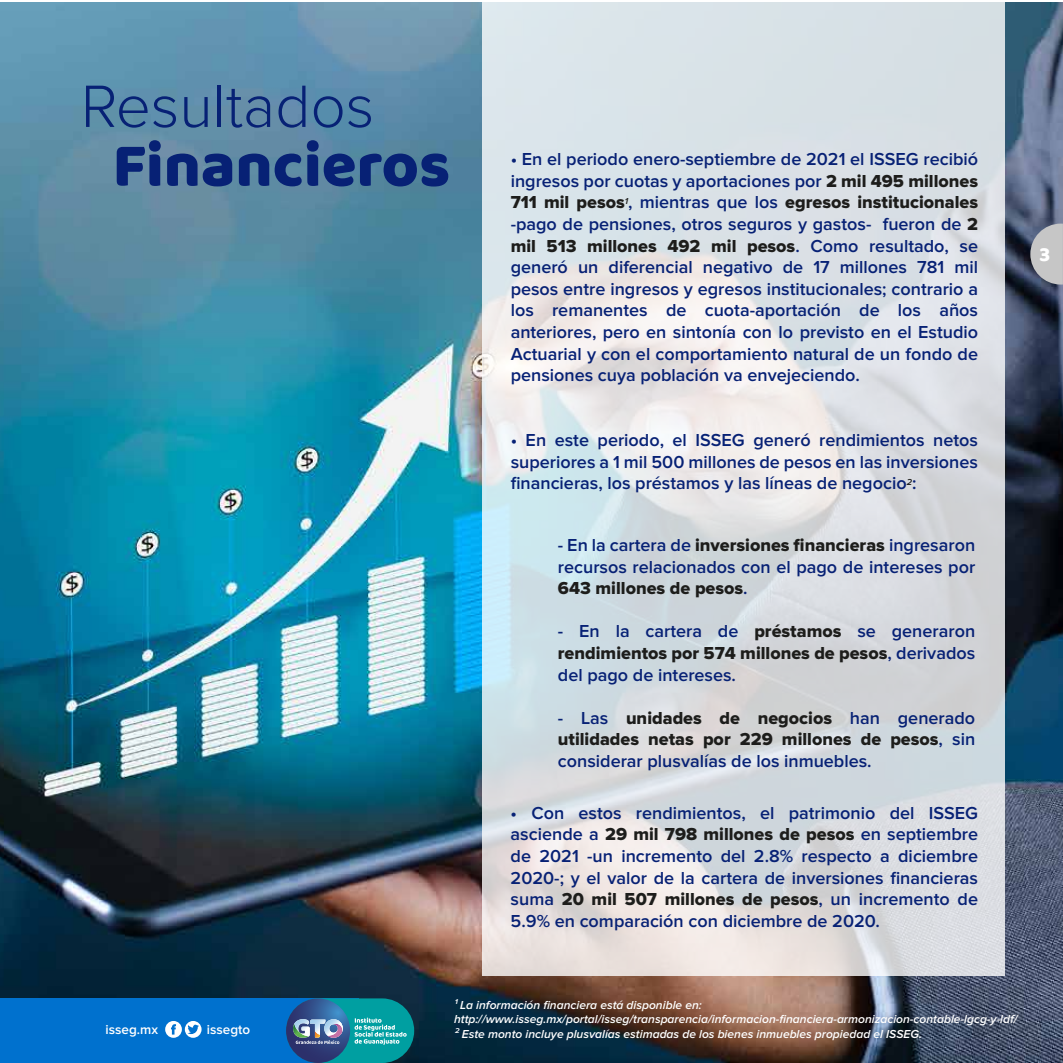
<style>
.page{position:relative;width:1063px;height:1063px;background:#fff}
.page>*{position:absolute;margin:0;border:0;box-sizing:border-box;transform-origin:0 0}
.t1{font:63.6px "Baloo";color:#072175}
.t2{font:300 61.8px "Proxima Nova";color:#072175}
.t3{font:20.7px "Baloo";color:#fff}
.t4{font:600 18px/21.6px "Proxima Nova";color:#072175}
.t5{font:18px/21.6px "Proxima Nova Extrabld";color:#1d1d1b}
.t6{font:600 13.5px "Proxima Nova";color:#fff}
.t7{font:italic 600 12px/14.4px "Proxima Nova";color:#fff}
.s1{font-family:"Proxima Nova Extrabld";font-weight:400;color:#1d1d1b}
.s2{font-family:"Proxima Nova";font-weight:600;color:#072175}
</style>
<div class="page">
<img style="left:0;top:2px;width:1063px;height:1061px">
<svg style="left:483px;top:2px;width:522px;height:974px;background:#dbdfe3"></svg>
<svg style="left:1030px;top:224px;width:33px;height:61px;background:#aaadb3"></svg>
<div style="left:0;top:998px;width:359px;height:65px;background:#0071ce"></div>
<div style="left:286px;top:998px;width:128px;height:65px;background:#009fa1;border-radius:32px"></div>
<svg style="left:286px;top:998px;width:121px;height:65px"></svg>
<svg style="left:185px;top:1021px;width:17px;height:17px"></svg>
<svg style="left:187px;top:1025px;width:12px;height:9px"></svg>
<div style="left:165px;top:1021px;width:17px;height:17px;background:#fff;border-radius:50%"></div>
<svg style="left:171px;top:1024px;width:5px;height:11px"></svg>
<h2 class="t2" style="left:81px;top:78px;width:295px">Resultados</h2>
<h1 class="t1" style="left:113px;top:126px;width:339px">Financieros</h1>
<p class="t4" style="left:511px;top:149px;width:469px">• En el periodo enero-septiembre de 2021 el ISSEG recibió ingresos por cuotas y aportaciones por <span class="s1">2 mil 495 millones</span></p>
<p class="t5" style="left:511px;top:192px;width:469px">711 mil pesos<sup>1</sup><span class="s2">, mientras que los</span> egresos institucionales</p>
<p class="t4" style="left:511px;top:214px;width:469px">-pago de pensiones, otros seguros y gastos- fueron de <span class="s1">2</span></p>
<p class="t5" style="left:511px;top:236px;width:469px">mil 513 millones 492 mil pesos<span class="s2">. Como resultado, se</span></p>
<p class="t4" style="left:511px;top:257px;width:469px;text-align:justify">generó un diferencial negativo de 17 millones 781 mil pesos entre ingresos y egresos institucionales; contrario a los remanentes de cuota-aportación de los años anteriores, pero en sintonía con lo previsto en el Estudio Actuarial y con el comportamiento natural de un fondo de pensiones cuya población va envejeciendo.</p>
<p class="t4" style="left:511px;top:430px;width:469px;text-align:justify">• En este periodo, el ISSEG generó rendimientos netos superiores a 1 mil 500 millones de pesos en las inversiones financieras, los préstamos y las líneas de negocio<sup>2</sup>:</p>
<p class="t4" style="left:558px;top:535px;width:419px">- En la cartera de <span class="s1">inversiones financieras</span> ingresaron recursos relacionados con el pago de intereses por</p>
<p class="t5" style="left:558px;top:578px;width:191px">643 millones de pesos<span class="s2">.</span></p>
<p class="t4" style="left:558px;top:621px;width:419px">- En la cartera de <span class="s1">préstamos</span> se generaron</p>
<p class="t5" style="left:558px;top:643px;width:419px">rendimientos por 574 millones de pesos<span class="s2">, derivados</span></p>
<p class="t4" style="left:558px;top:665px;width:180px">del pago de intereses.</p>
<p class="t5" style="left:558px;top:708px;width:419px"><span class="s2">- Las</span> unidades de negocios <span class="s2">han generado </span>utilidades netas por 229 millones de pesos<span class="s2">, sin</span></p>
<p class="t4" style="left:558px;top:751px;width:315px">considerar plusvalías de los inmuebles.</p>
<p class="t4" style="left:511px;top:803px;width:469px">• Con estos rendimientos, el patrimonio del ISSEG</p>
<p class="t5" style="left:511px;top:824px;width:469px"><span class="s2">asciende a</span> 29 mil 798 millones de pesos <span class="s2">en septiembre</span></p>
<p class="t4" style="left:511px;top:846px;width:469px">de 2021 -un incremento del 2.8% respecto a diciembre<br>2020-; y el valor de la cartera de inversiones financieras</p>
<p class="t5" style="left:511px;top:889px;width:469px"><span class="s2">suma</span> 20 mil 507 millones de pesos<span class="s2">, un incremento de</span></p>
<p class="t4" style="left:511px;top:911px;width:371px">5.9% en comparación con diciembre de 2020.</p>
<p class="t3" style="left:1040px;top:241px;width:12px">3</p>
<p class="t6" style="left:106px;top:1023px;width:54px">isseg.mx</p>
<p class="t6" style="left:207px;top:1023px;width:45px">issegto</p>
<p class="t7" style="left:454px;top:998px;width:565px">¹ La información financiera está disponible en: http://www.isseg.mx/portal/isseg/transparencia/informacion-financiera-armonizacion-contable-lgcg-y-ldf/<br>² Este monto incluye plusvalías estimadas de los bienes inmuebles propiedad el ISSEG.</p>
</div>
